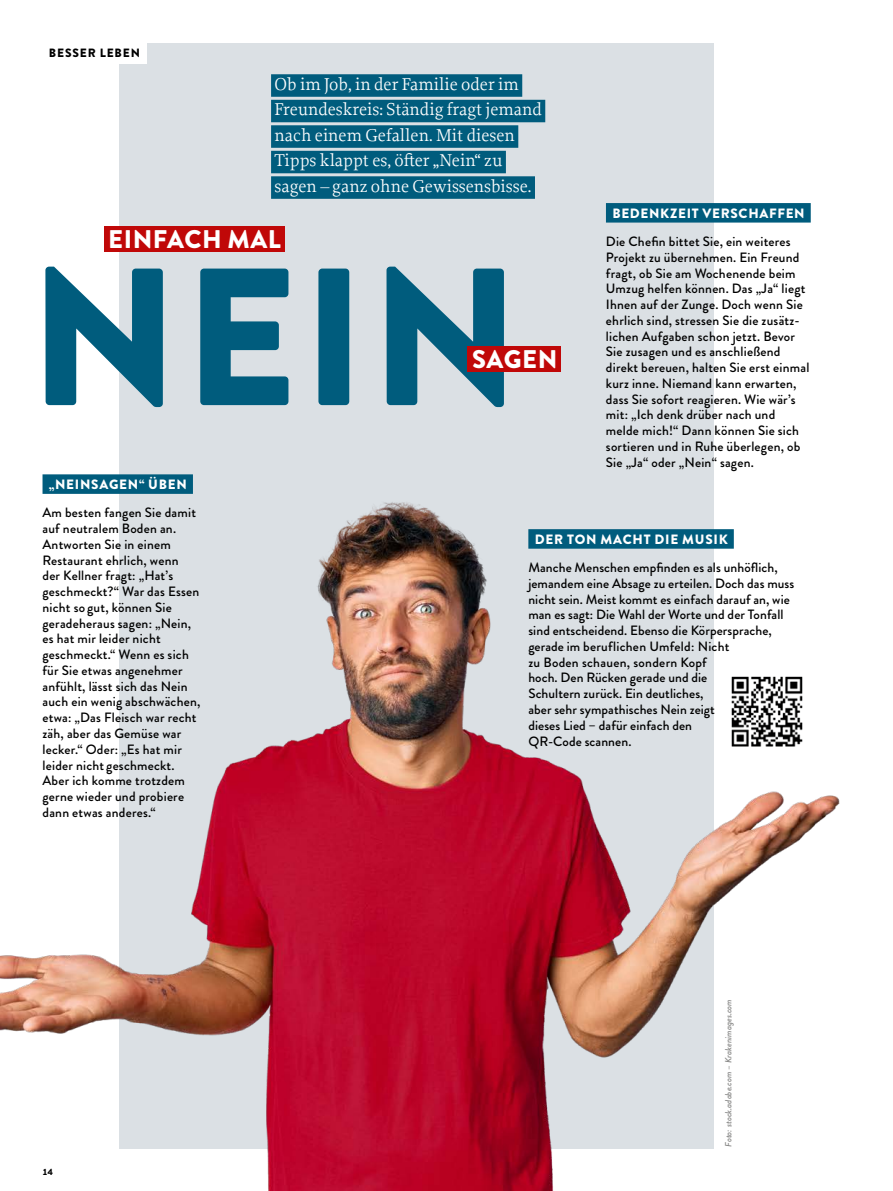
<style>
.page{position:relative;width:893px;height:1191px;background:#fff}
.page>*{position:absolute;margin:0;border:0;box-sizing:border-box;transform-origin:0 0}
.t1{font:900 195px "Brandon Grotesque";color:#005c7d}
.t2{font:900 25.5px "Brandon Grotesque";letter-spacing:.02em;color:#fff}
.t3{font:18px/25.5px "Proforma";color:#fff}
.t4{font:500 13.5px/15.8px "Brandon Grotesque";letter-spacing:.015em;color:#000}
.t5{font:900 13.5px "Brandon Grotesque";letter-spacing:.055em;color:#fff}
.t6{font:900 12px "Brandon Grotesque";letter-spacing:.07em;color:#000}
.t7{font:italic 500 9px "Brandon Grotesque";color:#878786}
.t8{font:900 9px "Brandon Grotesque";color:#000}
</style>
<div class="page">
<div style="left:119px;top:43px;width:594px;height:1105px;background:#dbe0e4"></div>
<img style="left:0;top:484px;width:840px;height:707px">
<div style="left:528px;top:529px;width:206px;height:19px;background:#005c7d"></div>
<div style="left:606px;top:203px;width:205px;height:19px;background:#005c7d"></div>
<div style="left:104px;top:227px;width:181px;height:25px;background:#c00808"></div>
<div style="left:468px;top:346px;width:93px;height:25px;background:#c00808"></div>
<div style="left:271px;top:74px;width:251px;height:23px;background:#005c7d"></div>
<div style="left:271px;top:100px;width:274px;height:22px;background:#005c7d"></div>
<div style="left:271px;top:125px;width:247px;height:23px;background:#005c7d"></div>
<div style="left:271px;top:151px;width:235px;height:22px;background:#005c7d"></div>
<div style="left:271px;top:176px;width:264px;height:23px;background:#005c7d"></div>
<img style="left:725px;top:669px;width:84px;height:85px">
<div style="left:43px;top:474px;width:150px;height:20px;background:#005c7d"></div>
<div style="left:43px;top:43px;width:103px;height:21px;background:#fff"></div>
<p class="t6" style="left:49px;top:45px;width:92px">BESSER LEBEN</p>
<h3 class="t3" style="left:274px;top:71px;width:269px">Ob im Job, in der Familie oder im Freundeskreis: Ständig fragt jemand nach einem Gefallen. Mit diesen Tipps klappt es, öfter „Nein“ zu sagen – ganz ohne Gewissensbisse.</h3>
<h2 class="t2" style="left:108px;top:221px;width:174px">EINFACH MAL</h2>
<h1 class="t1" style="left:29px;top:200px;width:493px">NEIN</h1>
<h2 class="t2" style="left:472px;top:341px;width:87px">SAGEN</h2>
<p class="t5" style="left:612px;top:203px;width:194px">BEDENKZEIT VERSCHAFFEN</p>
<p class="t4" style="left:606px;top:234px;width:205px">Die Chefin bittet Sie, ein weiteres Projekt zu übernehmen. Ein Freund fragt, ob Sie am Wochenende beim Umzug helfen können. Das „Ja“ liegt Ihnen auf der Zunge. Doch wenn Sie ehrlich sind, stressen Sie die zusätz&shy;lichen Aufgaben schon jetzt. Bevor Sie zusagen und es anschließend direkt bereuen, halten Sie erst einmal kurz inne. Niemand kann erwarten, dass Sie sofort reagieren. Wie wär’s mit: „Ich denk drüber nach und melde mich!“ Dann können Sie sich sortieren und in Ruhe überlegen, ob Sie „Ja“ oder „Nein“ sagen.</p>
<p class="t5" style="left:49px;top:474px;width:139px">„NEINSAGEN“ ÜBEN</p>
<p class="t4" style="left:43px;top:505px;width:159px">Am besten fangen Sie damit auf neutralem Boden an.<br>Antworten Sie in einem<br>Restaurant ehrlich, wenn<br>der Kellner fragt: „Hat’s geschmeckt?“ War das Essen nicht so gut, können Sie geradeheraus sagen: „Nein, es hat mir leider nicht geschmeckt.“ Wenn es sich für Sie etwas angenehmer anfühlt, lässt sich das Nein auch ein wenig abschwächen, etwa: „Das Fleisch war recht zäh, aber das Gemüse war lecker.“ Oder: „Es hat mir leider nicht geschmeckt.<br>Aber ich komme trotzdem gerne wieder und probiere dann etwas anderes.“</p>
<p class="t8" style="left:43px;top:1165px;width:12px">14</p>
<p class="t5" style="left:535px;top:529px;width:195px">DER TON MACHT DIE MUSIK</p>
<p class="t4" style="left:528px;top:560px;width:268px">Manche Menschen empfinden es als unhöflich, jemandem eine Absage zu erteilen. Doch das muss nicht sein. Meist kommt es einfach darauf an, wie man es sagt: Die Wahl der Worte und der Tonfall sind entscheidend. Ebenso die Körpersprache, gerade im beruflichen Umfeld: Nicht<br>zu Boden schauen, sondern Kopf<br>hoch. Den Rücken gerade und die<br>Schultern zurück. Ein deutliches,<br>aber sehr sympathisches Nein zeigt<br>dieses Lied – dafür einfach den<br>QR-Code scannen.</p>
<p class="t7" style="left:722px;top:1147px;width:149px;rotate:-90deg">Foto: stock.adobe.com – Krakenimages.com</p>
</div>
